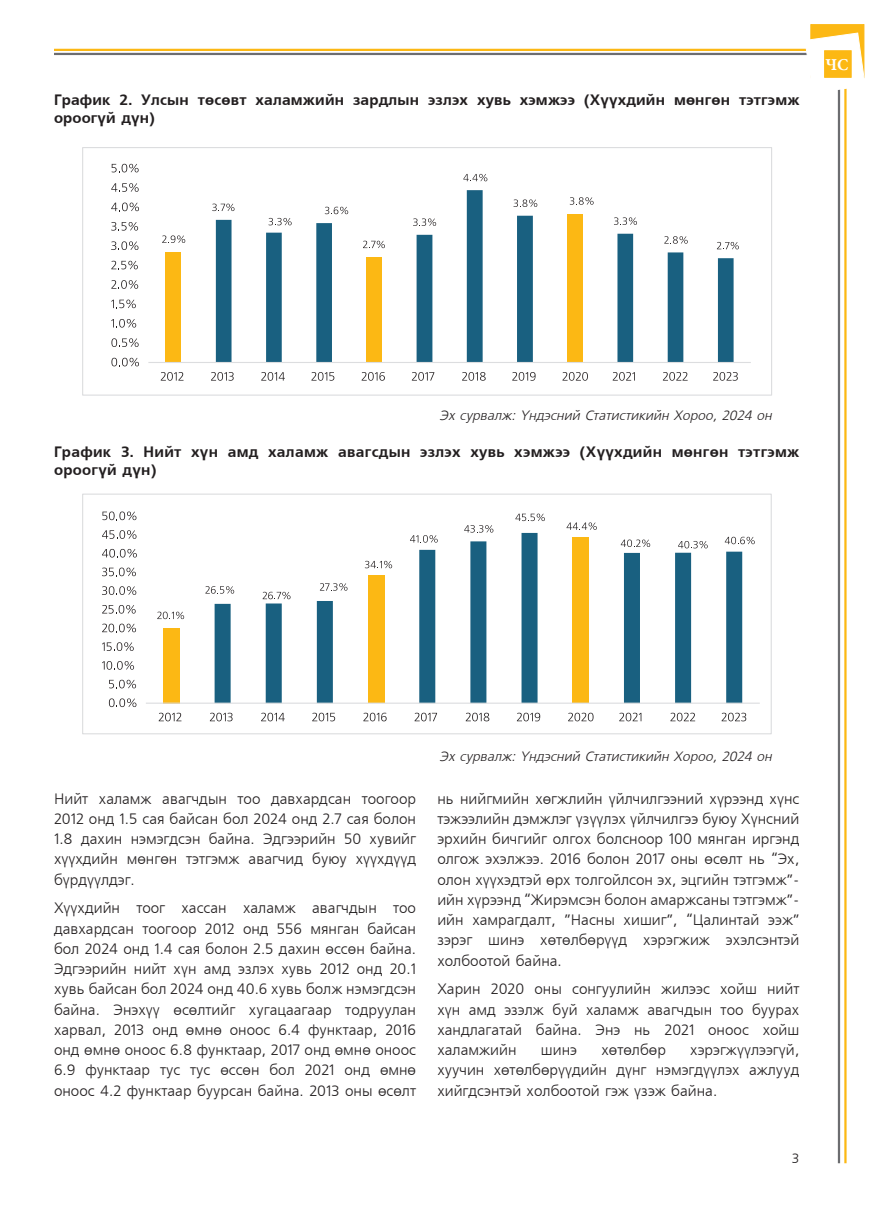
<style>
.page{position:relative;width:893px;height:1212px;background:#fff}
.page>*{position:absolute;margin:0;border:0;box-sizing:border-box;transform-origin:0 0}
.t1{font:700 16.5px "Zazaa Minion Pro";color:#fff}
.t2{font:15px/20.2px "MAK Freeset";color:#231f20;text-align:justify}
.t3{font:700 15px/18px "MAK Freeset";letter-spacing:.01em;color:#231f20}
.t4{font:italic 13.5px "MAK Freeset";color:#231f20}
.t5{font:300 13.5px "MAK Foreigner";color:#231f20}
</style>
<div class="page">
<hr style="left:844px;top:85px;width:3px;height:1078px;background:#fcb814">
<hr style="left:838px;top:85px;width:2px;height:1078px;background:#6c6d70">
<hr style="left:54px;top:49px;width:762px;height:2px;background:#fcb814">
<hr style="left:54px;top:53px;width:762px;height:2px;background:#6c6d70">
<div style="left:810px;top:24px;width:54px;height:54px;background:#fcb814;border:1px solid #fcb814"></div>
<svg style="left:804px;top:32px;width:61px;height:62px"></svg>
<div style="left:824px;top:51px;width:27px;height:27px;background:#fcb814;border:1px solid #fcb814"></div>
<div style="left:166px;top:252px;width:15px;height:110px;background:#fcb814"></div>
<svg style="left:216px;top:190px;width:518px;height:172px"></svg>
<hr style="left:148px;top:362px;width:603px;height:1px;background:#dcdddf">
<svg style="left:162px;top:235px;width:23px;height:8px"></svg>
<svg style="left:212px;top:204px;width:22px;height:7px"></svg>
<svg style="left:268px;top:218px;width:24px;height:7px"></svg>
<svg style="left:325px;top:207px;width:23px;height:7px"></svg>
<svg style="left:363px;top:241px;width:22px;height:7px"></svg>
<svg style="left:413px;top:218px;width:23px;height:8px"></svg>
<svg style="left:463px;top:174px;width:24px;height:7px"></svg>
<svg style="left:513px;top:199px;width:24px;height:8px"></svg>
<svg style="left:570px;top:197px;width:24px;height:8px"></svg>
<svg style="left:614px;top:217px;width:23px;height:8px"></svg>
<svg style="left:664px;top:236px;width:24px;height:8px"></svg>
<svg style="left:717px;top:242px;width:22px;height:7px"></svg>
<svg style="left:111px;top:358px;width:28px;height:8px"></svg>
<svg style="left:111px;top:338px;width:28px;height:9px"></svg>
<svg style="left:111px;top:319px;width:25px;height:9px"></svg>
<svg style="left:111px;top:300px;width:25px;height:8px"></svg>
<svg style="left:111px;top:280px;width:27px;height:9px"></svg>
<svg style="left:111px;top:261px;width:27px;height:8px"></svg>
<svg style="left:111px;top:241px;width:27px;height:9px"></svg>
<svg style="left:111px;top:222px;width:27px;height:9px"></svg>
<svg style="left:111px;top:203px;width:28px;height:8px"></svg>
<svg style="left:111px;top:183px;width:28px;height:9px"></svg>
<svg style="left:112px;top:164px;width:27px;height:8px"></svg>
<svg style="left:161px;top:372px;width:22px;height:9px"></svg>
<svg style="left:211px;top:372px;width:23px;height:9px"></svg>
<svg style="left:261px;top:372px;width:24px;height:9px"></svg>
<svg style="left:311px;top:372px;width:23px;height:9px"></svg>
<svg style="left:362px;top:372px;width:23px;height:9px"></svg>
<svg style="left:412px;top:372px;width:22px;height:9px"></svg>
<svg style="left:462px;top:372px;width:24px;height:9px"></svg>
<svg style="left:512px;top:372px;width:24px;height:9px"></svg>
<svg style="left:562px;top:372px;width:26px;height:9px"></svg>
<svg style="left:613px;top:372px;width:22px;height:9px"></svg>
<svg style="left:663px;top:372px;width:25px;height:9px"></svg>
<svg style="left:713px;top:372px;width:25px;height:9px"></svg>
<div style="left:82px;top:147px;width:690px;height:249px;border:1px solid #dcdddf"></div>
<div style="left:163px;top:628px;width:16px;height:75px;background:#fcb814"></div>
<svg style="left:215px;top:533px;width:527px;height:170px"></svg>
<hr style="left:146px;top:703px;width:614px;height:1px;background:#dcdddf">
<svg style="left:157px;top:612px;width:27px;height:7px"></svg>
<svg style="left:205px;top:586px;width:29px;height:8px"></svg>
<svg style="left:263px;top:592px;width:28px;height:7px"></svg>
<svg style="left:320px;top:583px;width:27px;height:8px"></svg>
<svg style="left:365px;top:561px;width:27px;height:7px"></svg>
<svg style="left:410px;top:535px;width:28px;height:8px"></svg>
<svg style="left:464px;top:525px;width:29px;height:8px"></svg>
<svg style="left:515px;top:514px;width:30px;height:7px"></svg>
<svg style="left:567px;top:522px;width:30px;height:8px"></svg>
<svg style="left:621px;top:539px;width:29px;height:8px"></svg>
<svg style="left:678px;top:541px;width:30px;height:7px"></svg>
<svg style="left:725px;top:537px;width:30px;height:7px"></svg>
<svg style="left:109px;top:698px;width:27px;height:9px"></svg>
<svg style="left:109px;top:680px;width:27px;height:8px"></svg>
<svg style="left:102px;top:661px;width:32px;height:9px"></svg>
<svg style="left:102px;top:642px;width:32px;height:9px"></svg>
<svg style="left:102px;top:624px;width:34px;height:8px"></svg>
<svg style="left:102px;top:605px;width:34px;height:9px"></svg>
<svg style="left:102px;top:586px;width:34px;height:9px"></svg>
<svg style="left:102px;top:568px;width:34px;height:8px"></svg>
<svg style="left:102px;top:549px;width:35px;height:8px"></svg>
<svg style="left:102px;top:530px;width:35px;height:9px"></svg>
<svg style="left:102px;top:511px;width:34px;height:9px"></svg>
<svg style="left:159px;top:713px;width:22px;height:8px"></svg>
<svg style="left:210px;top:713px;width:23px;height:8px"></svg>
<svg style="left:261px;top:713px;width:24px;height:8px"></svg>
<svg style="left:312px;top:713px;width:23px;height:8px"></svg>
<svg style="left:363px;top:713px;width:24px;height:8px"></svg>
<svg style="left:415px;top:713px;width:22px;height:8px"></svg>
<svg style="left:466px;top:713px;width:23px;height:8px"></svg>
<svg style="left:517px;top:713px;width:23px;height:8px"></svg>
<svg style="left:568px;top:713px;width:25px;height:8px"></svg>
<svg style="left:619px;top:713px;width:22px;height:8px"></svg>
<svg style="left:670px;top:713px;width:25px;height:8px"></svg>
<svg style="left:722px;top:713px;width:24px;height:8px"></svg>
<div style="left:82px;top:494px;width:690px;height:240px;border:1px solid #dcdddf"></div>
<p class="t3" style="left:54px;top:91px;width:747px">График 2. Улсын төсөвт халамжийн зардлын эзлэх хувь хэмжээ (Хүүхдийн мөнгөн тэтгэмж ороогүй дүн)</p>
<p class="t1" style="left:826px;top:55px;width:24px">ЧС</p>
<p class="t4" style="left:439px;top:408px;width:334px">Эх сурвалж: Үндэсний Статистикийн Хороо, 2024 он</p>
<p class="t3" style="left:54px;top:443px;width:747px">График 3. Нийт хүн амд халамж авагсдын эзлэх хувь хэмжээ (Хүүхдийн мөнгөн тэтгэмж ороогүй дүн)</p>
<p class="t2" style="left:54px;top:789px;width:364px">Нийт халамж авагчдын тоо давхардсан тоогоор 2012 онд 1.5 сая байсан бол 2024 онд 2.7 сая болон 1.8 дахин нэмэгдсэн байна. Эдгээрийн 50 хувийг хүүхдийн мөнгөн тэтгэмж авагчид буюу хүүхдүүд бүрдүүлдэг.</p>
<p class="t2" style="left:54px;top:899px;width:364px">Хүүхдийн тоог хассан халамж авагчдын тоо давхардсан тоогоор 2012 онд 556 мянган байсан бол 2024 онд 1.4 сая болон 2.5 дахин өссөн байна.<br>Эдгээрийн нийт хүн амд эзлэх хувь 2012 онд 20.1 хувь байсан бол 2024 онд 40.6 хувь болж нэмэгдсэн байна. Энэхүү өсөлтийг хугацаагаар тодруулан харвал, 2013 онд өмнө оноос 6.4 функтаар, 2016 онд өмнө оноос 6.8 функтаар, 2017 онд өмнө оноос 6.9 функтаар тус тус өссөн бол 2021 онд өмнө оноос 4.2 функтаар буурсан байна. 2013 оны өсөлт</p>
<p class="t4" style="left:439px;top:749px;width:334px">Эх сурвалж: Үндэсний Статистикийн Хороо, 2024 он</p>
<p class="t2" style="left:437px;top:789px;width:364px">нь нийгмийн хөгжлийн үйлчилгээний хүрээнд хүнс тэжээлийн дэмжлэг үзүүлэх үйлчилгээ буюу Хүнсний эрхийн бичгийг олгох болсноор 100 мянган иргэнд олгож эхэлжээ. 2016 болон 2017 оны өсөлт нь “Эх, олон хүүхэдтэй өрх толгойлсон эх, эцгийн тэтгэмж”- ийн хүрээнд “Жирэмсэн болон амаржсаны тэтгэмж”- ийн хамрагдалт, ”Насны хишиг”, “Цалинтай ээж” зэрэг шинэ хөтөлбөрүүд хэрэгжиж эхэлсэнтэй холбоотой байна.</p>
<p class="t2" style="left:437px;top:980px;width:364px">Харин 2020 оны сонгуулийн жилээс хойш нийт хүн амд эзэлж буй халамж авагчдын тоо буурах хандлагатай байна. Энэ нь 2021 оноос хойш халамжийн</p>
<p class="t2" style="left:541px;top:1040px;width:38px">шинэ</p>
<p class="t2" style="left:601px;top:1040px;width:66px">хөтөлбөр</p>
<p class="t2" style="left:437px;top:1040px;width:364px;text-indent:253px">хэрэгжүүлээгүй, хуучин хөтөлбөрүүдийн дүнг нэмэгдүүлэх ажлууд хийгдсэнтэй холбоотой гэж үзэж байна.</p>
<p class="t5" style="left:792px;top:1152px;width:9px">3</p>
</div>
